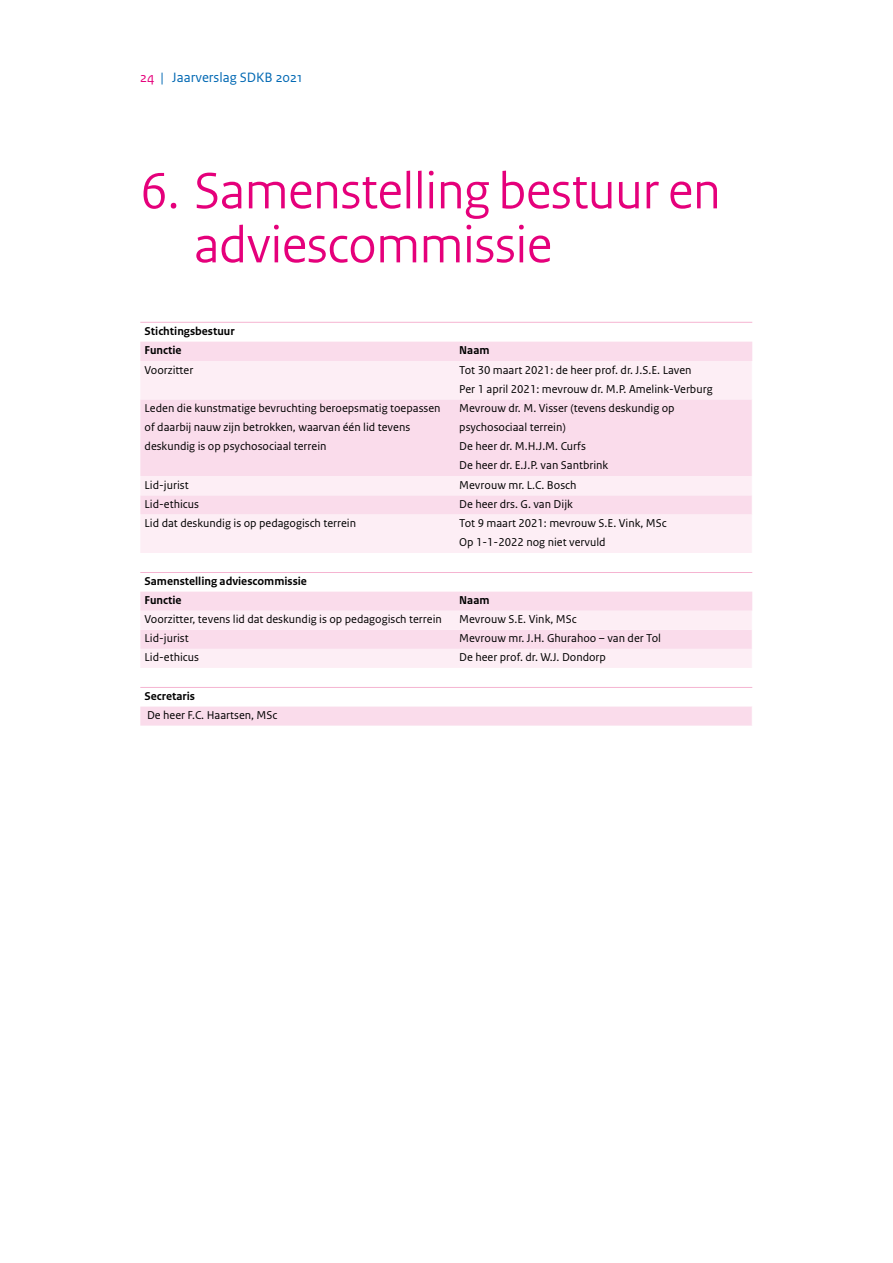
<style>
.page{position:relative;width:893px;height:1263px;background:#fff}
.page>*{position:absolute;margin:0;border:0;box-sizing:border-box;transform-origin:0 0}
.H2-SBP_Hfstkoppen{font:54px/54px "Rijksoverheid Sans Heading";color:#e5007b}
.t1{font:14.25px "Rijksoverheid Sans Text";color:#0068b3}
._22_RO_Tabel_plat{font:12px/19.2px "Rijksoverheid Sans Text";color:#000}
._23_RO_Tabel_kop{font:700 12px "Rijksoverheid Sans Text";color:#000}
.s1{color:#e5007b}
</style>
<div class="page">
<div style="left:140px;top:342px;width:612px;height:19px;background:#fadceb"></div>
<svg style="left:140px;top:361px;width:612px;height:192px;background:#fbe5f0"></svg>
<hr style="left:140px;top:322px;width:315px;height:1px;background:#f5b4d1">
<hr style="left:455px;top:322px;width:297px;height:1px;background:#f5b4d1">
<hr style="left:140px;top:572px;width:315px;height:1px;background:#f5b4d1">
<hr style="left:455px;top:572px;width:297px;height:1px;background:#f5b4d1">
<svg style="left:140px;top:592px;width:613px;height:76px;background:#fbe5f0"></svg>
<hr style="left:140px;top:687px;width:315px;height:1px;background:#f5b4d1">
<hr style="left:455px;top:687px;width:297px;height:1px;background:#f5b4d1">
<svg style="left:140px;top:706px;width:612px;height:20px;background:#faddeb"></svg>
<p class="t1" style="left:140px;top:69px;width:163px"><span class="s1">24</span> | Jaarverslag SDKB 2021</p>
<h2 class="H2-SBP_Hfstkoppen" style="left:194px;top:164px;width:528px;text-indent:-54px">6. Samenstelling bestuur en adviescommissie</h2>
<p class="_23_RO_Tabel_kop" style="left:145px;top:324px;width:92px">Stichtingsbestuur</p>
<p class="_23_RO_Tabel_kop" style="left:145px;top:344px;width:38px">Functie</p>
<p class="_23_RO_Tabel_kop" style="left:459px;top:344px;width:32px">Naam</p>
<p class="_22_RO_Tabel_plat" style="left:145px;top:360px;width:50px">Voorzitter</p>
<p class="_22_RO_Tabel_plat" style="left:459px;top:360px;width:234px">Tot 30 maart 2021: de heer prof. dr. J.S.E. Laven</p>
<p class="_22_RO_Tabel_plat" style="left:459px;top:379px;width:255px">Per 1 april 2021: mevrouw dr. M.P. Amelink-Verburg</p>
<p class="_22_RO_Tabel_plat" style="left:145px;top:399px;width:297px">Leden die kunstmatige bevruchting beroepsmatig toepassen of daarbij nauw zijn betrokken, waarvan één lid tevens deskundig is op psychosociaal terrein</p>
<p class="_22_RO_Tabel_plat" style="left:459px;top:399px;width:217px">Mevrouw dr. M. Visser (tevens deskundig op psychosociaal terrein)</p>
<p class="_22_RO_Tabel_plat" style="left:459px;top:437px;width:128px">De heer dr. M.H.J.M. Curfs</p>
<p class="_22_RO_Tabel_plat" style="left:459px;top:456px;width:151px">De heer dr. E.J.P. van Santbrink</p>
<p class="_22_RO_Tabel_plat" style="left:145px;top:475px;width:46px">Lid-jurist</p>
<p class="_22_RO_Tabel_plat" style="left:459px;top:475px;width:119px">Mevrouw mr. L.C. Bosch</p>
<p class="_22_RO_Tabel_plat" style="left:145px;top:495px;width:56px">Lid-ethicus</p>
<p class="_22_RO_Tabel_plat" style="left:459px;top:495px;width:115px">De heer drs. G. van Dijk</p>
<p class="_22_RO_Tabel_plat" style="left:145px;top:514px;width:213px">Lid dat deskundig is op pedagogisch terrein</p>
<p class="_22_RO_Tabel_plat" style="left:459px;top:514px;width:209px">Tot 9 maart 2021: mevrouw S.E. Vink, MSc</p>
<p class="_22_RO_Tabel_plat" style="left:459px;top:533px;width:148px">Op 1-1-2022 nog niet vervuld</p>
<p class="_23_RO_Tabel_kop" style="left:145px;top:574px;width:164px">Samenstelling adviescommissie</p>
<p class="_23_RO_Tabel_kop" style="left:145px;top:593px;width:38px">Functie</p>
<p class="_23_RO_Tabel_kop" style="left:459px;top:593px;width:32px">Naam</p>
<p class="_22_RO_Tabel_plat" style="left:145px;top:610px;width:299px">Voorzitter, tevens lid dat deskundig is op pedagogisch terrein</p>
<p class="_22_RO_Tabel_plat" style="left:459px;top:610px;width:119px">Mevrouw S.E. Vink, MSc</p>
<p class="_22_RO_Tabel_plat" style="left:145px;top:629px;width:46px">Lid-jurist</p>
<p class="_22_RO_Tabel_plat" style="left:459px;top:629px;width:203px">Mevrouw mr. J.H. Ghurahoo – van der Tol</p>
<p class="_22_RO_Tabel_plat" style="left:145px;top:648px;width:56px">Lid-ethicus</p>
<p class="_22_RO_Tabel_plat" style="left:459px;top:648px;width:148px">De heer prof. dr. W.J. Dondorp</p>
<p class="_23_RO_Tabel_kop" style="left:145px;top:689px;width:52px">Secretaris</p>
<p class="_22_RO_Tabel_plat" style="left:147px;top:706px;width:132px">De heer F.C. Haartsen, MSc</p>
</div>
